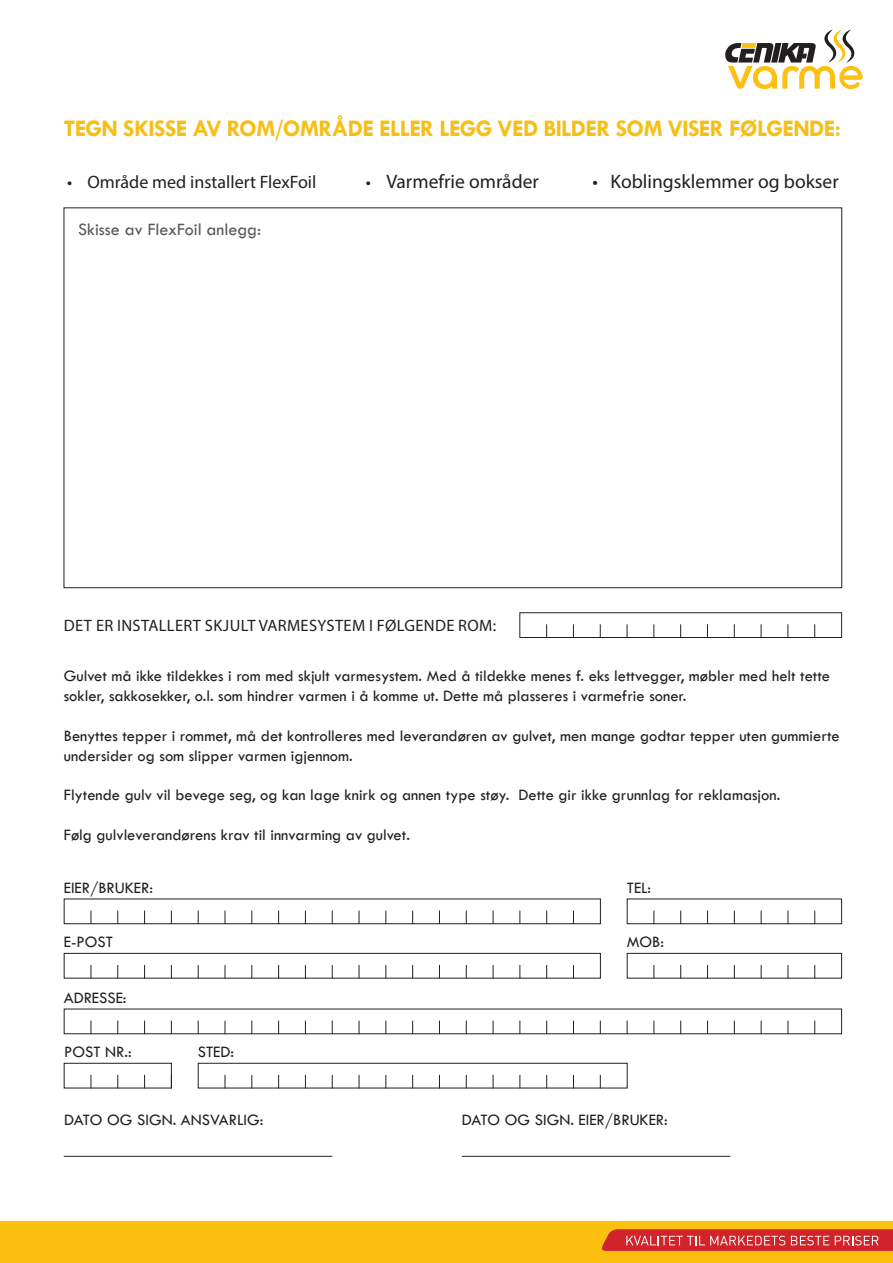
<style>
.page{position:relative;width:893px;height:1263px;background:#fff}
.page>*{position:absolute;margin:0;border:0;box-sizing:border-box;transform-origin:0 0}
.t1{font:700 24px "Tw Cen";letter-spacing:-.025em;color:#f7be16}
.t2{font:19.5px "Myriad Pro";color:#231f20}
.t3{font:18px "Myriad Pro";color:#231f20}
.t4{font:18px "Tw Cen";color:#57585a}
.t5{font:16.5px/19.8px "Tw Cen";color:#231f20}
.t6{font:16.5px "Myriad Pro";letter-spacing:.02em;color:#231f20}
.s1{font-size:18px}
</style>
<div class="page">
<svg style="left:725px;top:30px;width:138px;height:59px"></svg>
<svg style="left:0;top:1221px;width:893px;height:42px;background:#f6a918"></svg>
<svg style="left:91px;top:1020px;width:1px;height:14px"></svg>
<svg style="left:117px;top:1020px;width:1px;height:14px"></svg>
<svg style="left:144px;top:1020px;width:1px;height:14px"></svg>
<svg style="left:171px;top:1020px;width:1px;height:14px"></svg>
<svg style="left:198px;top:1020px;width:1px;height:14px"></svg>
<svg style="left:225px;top:1020px;width:1px;height:14px"></svg>
<svg style="left:251px;top:1020px;width:1px;height:14px"></svg>
<svg style="left:278px;top:1020px;width:1px;height:14px"></svg>
<svg style="left:305px;top:1020px;width:1px;height:14px"></svg>
<svg style="left:332px;top:1020px;width:1px;height:14px"></svg>
<svg style="left:359px;top:1020px;width:1px;height:14px"></svg>
<svg style="left:385px;top:1020px;width:1px;height:14px"></svg>
<svg style="left:412px;top:1020px;width:1px;height:14px"></svg>
<svg style="left:439px;top:1020px;width:1px;height:14px"></svg>
<svg style="left:466px;top:1020px;width:1px;height:14px"></svg>
<svg style="left:493px;top:1020px;width:1px;height:14px"></svg>
<svg style="left:519px;top:1020px;width:1px;height:14px"></svg>
<svg style="left:546px;top:1020px;width:1px;height:14px"></svg>
<svg style="left:573px;top:1020px;width:1px;height:14px"></svg>
<svg style="left:600px;top:1020px;width:1px;height:14px"></svg>
<svg style="left:627px;top:1020px;width:1px;height:14px"></svg>
<svg style="left:654px;top:1020px;width:1px;height:14px"></svg>
<svg style="left:680px;top:1020px;width:1px;height:14px"></svg>
<svg style="left:707px;top:1020px;width:1px;height:14px"></svg>
<svg style="left:734px;top:1020px;width:1px;height:14px"></svg>
<svg style="left:761px;top:1020px;width:1px;height:14px"></svg>
<svg style="left:788px;top:1020px;width:1px;height:14px"></svg>
<svg style="left:814px;top:1020px;width:1px;height:14px"></svg>
<div style="left:64px;top:1063px;width:108px;height:25px;border:1px solid #231f20"></div>
<svg style="left:91px;top:1075px;width:1px;height:13px"></svg>
<svg style="left:117px;top:1075px;width:1px;height:13px"></svg>
<svg style="left:144px;top:1075px;width:1px;height:13px"></svg>
<svg style="left:171px;top:1075px;width:1px;height:13px"></svg>
<div style="left:198px;top:1063px;width:430px;height:25px;border:1px solid #231f20"></div>
<svg style="left:225px;top:1075px;width:1px;height:13px"></svg>
<svg style="left:251px;top:1075px;width:1px;height:13px"></svg>
<svg style="left:278px;top:1075px;width:1px;height:13px"></svg>
<svg style="left:305px;top:1075px;width:1px;height:13px"></svg>
<svg style="left:332px;top:1075px;width:1px;height:13px"></svg>
<svg style="left:359px;top:1075px;width:1px;height:13px"></svg>
<svg style="left:385px;top:1075px;width:1px;height:13px"></svg>
<svg style="left:412px;top:1075px;width:1px;height:13px"></svg>
<svg style="left:439px;top:1075px;width:1px;height:13px"></svg>
<svg style="left:466px;top:1075px;width:1px;height:13px"></svg>
<svg style="left:493px;top:1075px;width:1px;height:13px"></svg>
<svg style="left:519px;top:1075px;width:1px;height:13px"></svg>
<svg style="left:546px;top:1075px;width:1px;height:13px"></svg>
<svg style="left:573px;top:1075px;width:1px;height:13px"></svg>
<svg style="left:600px;top:1075px;width:1px;height:13px"></svg>
<div style="left:64px;top:898px;width:537px;height:26px;border:1px solid #231f20"></div>
<svg style="left:91px;top:910px;width:1px;height:14px"></svg>
<svg style="left:117px;top:910px;width:1px;height:14px"></svg>
<svg style="left:144px;top:910px;width:1px;height:14px"></svg>
<svg style="left:171px;top:910px;width:1px;height:14px"></svg>
<svg style="left:198px;top:910px;width:1px;height:14px"></svg>
<svg style="left:225px;top:910px;width:1px;height:14px"></svg>
<svg style="left:251px;top:910px;width:1px;height:14px"></svg>
<svg style="left:278px;top:910px;width:1px;height:14px"></svg>
<svg style="left:305px;top:910px;width:1px;height:14px"></svg>
<svg style="left:332px;top:910px;width:1px;height:14px"></svg>
<svg style="left:359px;top:910px;width:1px;height:14px"></svg>
<svg style="left:385px;top:910px;width:1px;height:14px"></svg>
<svg style="left:412px;top:910px;width:1px;height:14px"></svg>
<svg style="left:439px;top:910px;width:1px;height:14px"></svg>
<svg style="left:466px;top:910px;width:1px;height:14px"></svg>
<svg style="left:493px;top:910px;width:1px;height:14px"></svg>
<svg style="left:519px;top:910px;width:1px;height:14px"></svg>
<svg style="left:546px;top:910px;width:1px;height:14px"></svg>
<svg style="left:573px;top:910px;width:1px;height:14px"></svg>
<div style="left:64px;top:953px;width:537px;height:25px;border:1px solid #231f20"></div>
<svg style="left:91px;top:965px;width:1px;height:13px"></svg>
<svg style="left:117px;top:965px;width:1px;height:13px"></svg>
<svg style="left:144px;top:965px;width:1px;height:13px"></svg>
<svg style="left:171px;top:965px;width:1px;height:13px"></svg>
<svg style="left:198px;top:965px;width:1px;height:13px"></svg>
<svg style="left:225px;top:965px;width:1px;height:13px"></svg>
<svg style="left:251px;top:965px;width:1px;height:13px"></svg>
<svg style="left:278px;top:965px;width:1px;height:13px"></svg>
<svg style="left:305px;top:965px;width:1px;height:13px"></svg>
<svg style="left:332px;top:965px;width:1px;height:13px"></svg>
<svg style="left:359px;top:965px;width:1px;height:13px"></svg>
<svg style="left:385px;top:965px;width:1px;height:13px"></svg>
<svg style="left:412px;top:965px;width:1px;height:13px"></svg>
<svg style="left:439px;top:965px;width:1px;height:13px"></svg>
<svg style="left:466px;top:965px;width:1px;height:13px"></svg>
<svg style="left:493px;top:965px;width:1px;height:13px"></svg>
<svg style="left:519px;top:965px;width:1px;height:13px"></svg>
<svg style="left:546px;top:965px;width:1px;height:13px"></svg>
<svg style="left:573px;top:965px;width:1px;height:13px"></svg>
<svg style="left:680px;top:910px;width:1px;height:12px"></svg>
<svg style="left:707px;top:910px;width:1px;height:12px"></svg>
<svg style="left:734px;top:910px;width:1px;height:12px"></svg>
<svg style="left:761px;top:910px;width:1px;height:12px"></svg>
<svg style="left:788px;top:910px;width:1px;height:12px"></svg>
<svg style="left:814px;top:910px;width:1px;height:12px"></svg>
<div style="left:627px;top:898px;width:215px;height:26px;border:1px solid #231f20"></div>
<svg style="left:653px;top:910px;width:1px;height:14px"></svg>
<div style="left:627px;top:953px;width:215px;height:25px;border:1px solid #231f20"></div>
<svg style="left:653px;top:965px;width:1px;height:13px"></svg>
<hr style="left:64px;top:1156px;width:268px;height:1px;background:#231f20">
<hr style="left:462px;top:1156px;width:268px;height:1px;background:#231f20">
<div style="left:519px;top:612px;width:323px;height:26px;border:1px solid #231f20"></div>
<svg style="left:546px;top:624px;width:1px;height:14px"></svg>
<svg style="left:573px;top:624px;width:1px;height:14px"></svg>
<svg style="left:600px;top:624px;width:1px;height:14px"></svg>
<svg style="left:627px;top:624px;width:1px;height:14px"></svg>
<svg style="left:653px;top:624px;width:1px;height:14px"></svg>
<svg style="left:680px;top:624px;width:1px;height:14px"></svg>
<svg style="left:707px;top:624px;width:1px;height:14px"></svg>
<svg style="left:734px;top:624px;width:1px;height:14px"></svg>
<svg style="left:761px;top:624px;width:1px;height:14px"></svg>
<svg style="left:787px;top:624px;width:1px;height:14px"></svg>
<svg style="left:814px;top:624px;width:1px;height:14px"></svg>
<h1 class="t1" style="left:64px;top:114px;width:779px">TEGN SKISSE AV ROM/OMRÅDE ELLER LEGG VED BILDER SOM VISER FØLGENDE:</h1>
<p class="t3" style="left:67px;top:171px;width:251px">• Område med installert FlexFoil</p>
<p class="t2" style="left:366px;top:169px;width:174px"><span class="s1">•</span> Varmefrie områder</p>
<p class="t2" style="left:593px;top:169px;width:248px">• Koblingsklemmer og bokser</p>
<p class="t4" style="left:78px;top:219px;width:184px">Skisse av FlexFoil anlegg:</p>
<p class="t6" style="left:64px;top:616px;width:434px">DET ER INSTALLERT SKJULT VARMESYSTEM I FØLGENDE ROM:</p>
<p class="t5" style="left:64px;top:666px;width:768px">Gulvet må ikke tildekkes i rom med skjult varmesystem. Med å tildekke menes f. eks lettvegger, møbler med helt tette sokler, sakkosekker, o.l. som hindrer varmen i å komme ut. Dette må plasseres i varmefrie soner.</p>
<p class="t5" style="left:64px;top:725px;width:777px">Benyttes tepper i rommet, må det kontrolleres med leverandøren av gulvet, men mange godtar tepper uten gummierte undersider og som slipper varmen igjennom.</p>
<p class="t5" style="left:64px;top:785px;width:718px">Flytende gulv vil bevege seg, og kan lage knirk og annen type støy. Dette gir ikke grunnlag for reklamasjon.</p>
<p class="t5" style="left:64px;top:824px;width:348px">Følg gulvleverandørens krav til innvarming av gulvet.</p>
<p class="t5" style="left:64px;top:877px;width:91px">EIER/BRUKER:</p>
<p class="t5" style="left:64px;top:932px;width:51px">E-POST</p>
<p class="t5" style="left:64px;top:987px;width:64px">ADRESSE:</p>
<p class="t5" style="left:64px;top:1042px;width:69px">POST NR.:</p>
<p class="t5" style="left:198px;top:1042px;width:38px">STED:</p>
<p class="t5" style="left:627px;top:877px;width:26px">TEL:</p>
<p class="t5" style="left:627px;top:932px;width:39px">MOB:</p>
<p class="t5" style="left:64px;top:1109px;width:201px">DATO OG SIGN. ANSVARLIG:</p>
<p class="t5" style="left:462px;top:1109px;width:207px">DATO OG SIGN. EIER/BRUKER:</p>
</div>
